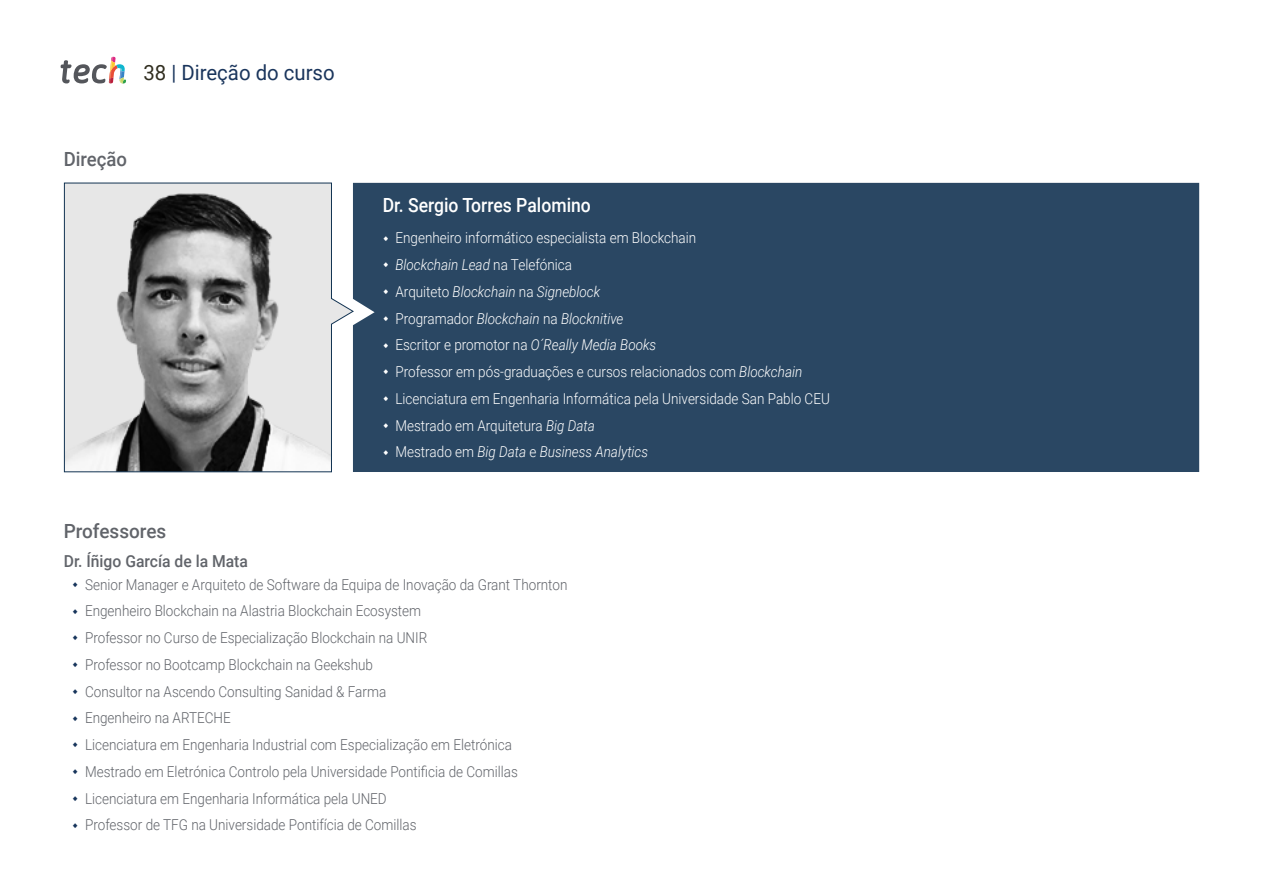
<style>
.page{position:relative;width:1263px;height:893px;background:#fff}
.page>*{position:absolute;margin:0;border:0;box-sizing:border-box;transform-origin:0 0}
.t1{font:21px "Roboto";color:#1a355c}
.t2{font:500 19.5px "Roboto";color:#fff;scale:.9 1}
.t3{font:500 19.5px "Roboto";color:#61646a}
.t4{font:500 19.5px "Roboto";color:#61646a;scale:.95 1}
.t5{font:500 16.5px "Roboto";color:#61646a;scale:.95 1}
.t6{font:300 15px/26.7px "Roboto";color:#61646a;scale:.9 1}
.t7{font:300 15px/26.7px "Roboto";color:#fff;scale:.9 1}
.s1{color:#312e20}
.s2{font-style:italic}
</style>
<div class="page">
<svg style="left:61px;top:57px;width:65px;height:27px"></svg>
<div style="left:354px;top:183px;width:845px;height:289px;background:#2a4763"></div>
<svg style="left:64px;top:183px;width:290px;height:289px;background:#aeafb0"></svg>
<svg style="left:384px;top:236px;width:4px;height:5px"></svg>
<svg style="left:384px;top:262px;width:4px;height:5px"></svg>
<svg style="left:384px;top:289px;width:4px;height:5px"></svg>
<svg style="left:384px;top:316px;width:4px;height:5px"></svg>
<svg style="left:384px;top:343px;width:4px;height:5px"></svg>
<svg style="left:384px;top:369px;width:4px;height:5px"></svg>
<svg style="left:384px;top:396px;width:4px;height:5px"></svg>
<svg style="left:384px;top:423px;width:4px;height:5px"></svg>
<svg style="left:384px;top:450px;width:4px;height:5px"></svg>
<h1 class="t1" style="left:144px;top:57px;width:193px"><span class="s1">38</span> | Direção do curso</h1>
<h2 class="t4" style="left:64px;top:145px;width:68px">Direção</h2>
<h2 class="t2" style="left:383px;top:191px;width:233px">Dr. Sergio Torres Palomino</h2>
<p class="t7" style="left:395px;top:224px;width:484px">Engenheiro informático especialista em Blockchain<br><span class="s2">Blockchain Lead</span> na Telefónica<br>Arquiteto <span class="s2">Blockchain</span> na <span class="s2">Signeblock<br></span>Programador <span class="s2">Blockchain</span> na <span class="s2">Blocknitive<br></span>Escritor e promotor na <span class="s2">O´Really Media Books<br></span>Professor em pós-graduações e cursos relacionados com <span class="s2">Blockchain </span>Licenciatura em Engenharia Informática pela Universidade San Pablo CEU Mestrado em Arquitetura <span class="s2">Big Data<br></span>Mestrado em <span class="s2">Big Data</span> e <span class="s2">Business Analytics</span></p>
<h2 class="t3" style="left:64px;top:517px;width:104px">Professores</h2>
<p class="t5" style="left:64px;top:550px;width:195px">Dr. Íñigo García de la Mata</p>
<p class="t6" style="left:85px;top:570px;width:537px">Senior Manager e Arquiteto de Software da Equipa de Inovação da Grant Thornton Engenheiro Blockchain na Alastria Blockchain Ecosystem<br>Professor no Curso de Especialização Blockchain na UNIR<br>Professor no Bootcamp Blockchain na Geekshub<br>Consultor na Ascendo Consulting Sanidad &amp; Farma<br>Engenheiro na ARTECHE<br>Licenciatura em Engenharia Industrial com Especialização em Eletrónica Mestrado em Eletrónica Controlo pela Universidade Pontificia de Comillas Licenciatura em Engenharia Informática pela UNED<br>Professor de TFG na Universidade Pontifícia de Comillas</p>
</div>
